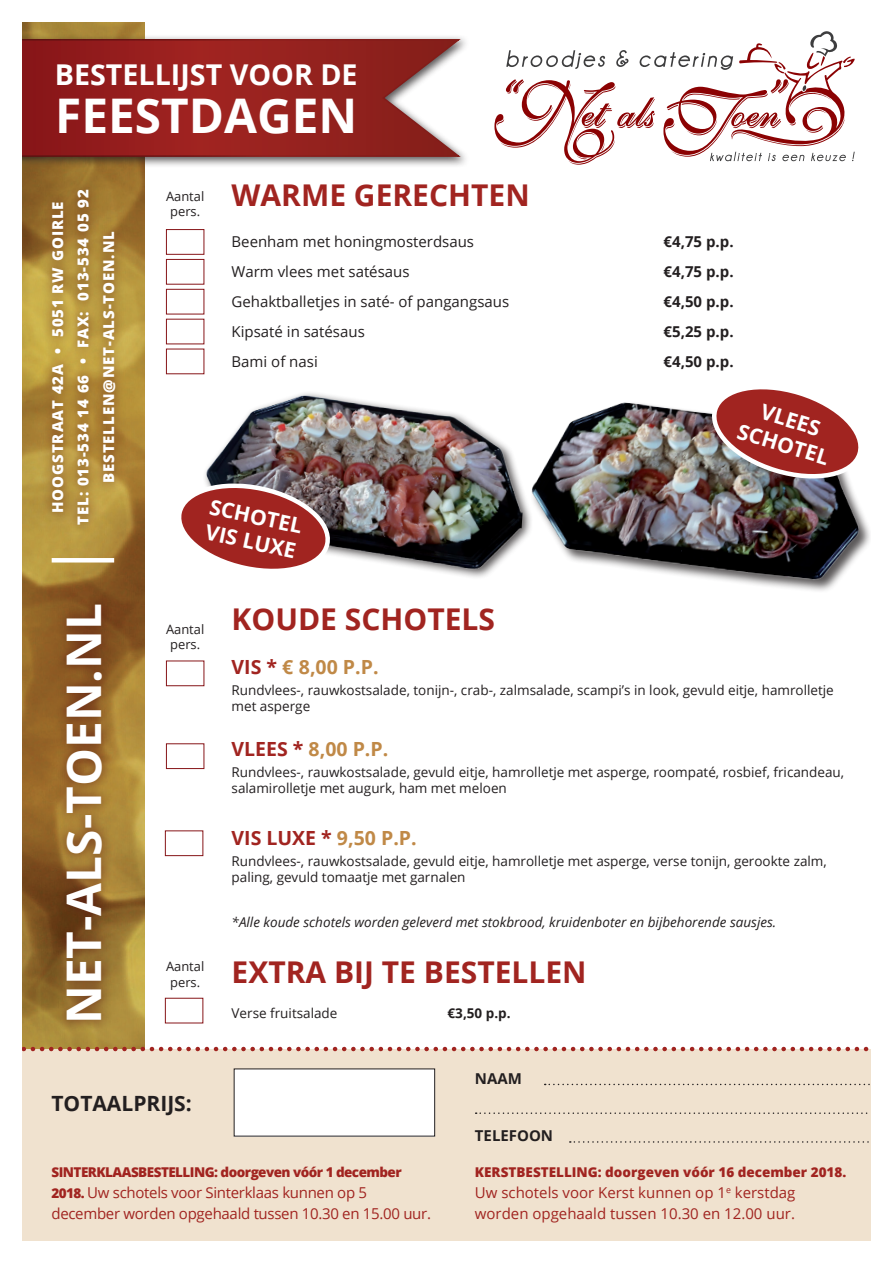
<style>
.page{position:relative;width:893px;height:1263px;background:#fff}
.page>*{position:absolute;margin:0;border:0;box-sizing:border-box;transform-origin:0 0}
.t1{font:700 47.7px "Open Sans";color:#fff}
.t2{font:700 30px "Open Sans";color:#a12420}
.t3{font:700 28.65px "Open Sans";color:#fff}
.t4{font:700 21.15px/25.3px "Open Sans";color:#fff}
.t5{font:700 21px "Open Sans";color:#231f20}
.t6{font:700 19.5px "Open Sans";color:#c08947}
.t7{font:700 19.5px "Open Sans";color:#a12420}
.t8{font:15px "Open Sans";color:#231f20}
.t9{font:15px/21px "Open Sans";letter-spacing:-.02em;color:#a12420}
.t10{font:800 15px/25.5px "Open Sans";letter-spacing:.06em;color:#fff;text-align:center}
.t11{font:15px/21px "Open Sans";color:#a12420}
.t12{font:700 15px "Open Sans";color:#231f20}
.t13{font:13.5px/16.2px "Open Sans";color:#231f20}
.t14{font:italic 13.5px "Open Sans";color:#231f20}
.t15{font:800 13.5px "Open Sans";letter-spacing:-.04em;color:#a12420}
.t16{font:800 13.5px "Open Sans";color:#a12420}
.t17{font:700 13.5px "Open Sans";color:#231f20}
.t18{font:12.9px/15.5px "Open Sans";color:#231f20;text-align:center}
.s1{color:#a12420}
.s2{color:#c08947}
.s3{font-weight:800;font-size:13.5px}
</style>
<div class="page">
<svg style="left:494px;top:31px;width:361px;height:134px"></svg>
<img style="left:22px;top:22px;width:123px;height:1025px">
<div style="left:0;top:34px;width:470px;height:134px;background:#231f20;opacity:.75"></div>
<svg style="left:21px;top:38px;width:442px;height:120px"></svg>
<div style="left:41px;top:179px;width:85px;height:356px;background:#591311;opacity:.75"></div>
<div style="left:55px;top:593px;width:58px;height:439px;background:#591311;opacity:.75"></div>
<div style="left:166px;top:229px;width:38px;height:26px;background:#fff;border:1px solid #861518"></div>
<div style="left:166px;top:661px;width:38px;height:25px;background:#fff;border:1px solid #861518"></div>
<div style="left:166px;top:743px;width:38px;height:26px;background:#fff;border:1px solid #861518"></div>
<div style="left:165px;top:830px;width:38px;height:26px;background:#fff;border:1px solid #861518"></div>
<div style="left:166px;top:259px;width:38px;height:26px;background:#fff;border:1px solid #861518"></div>
<div style="left:166px;top:289px;width:38px;height:25px;background:#fff;border:1px solid #861518"></div>
<img style="left:205px;top:393px;width:313px;height:184px">
<img style="left:518px;top:402px;width:352px;height:189px">
<hr style="left:52px;top:558px;width:62px;height:4px;background:#fff">
<svg style="left:181px;top:475px;width:156px;height:102px"></svg>
<svg style="left:703px;top:389px;width:167px;height:94px"></svg>
<div style="left:0;top:1049px;width:893px;height:214px;background:#f0e2cf"></div>
<div style="left:234px;top:1069px;width:201px;height:67px;background:#fff"></div>
<svg style="left:476px;top:1112px;width:396px;height:2px"></svg>
<svg style="left:545px;top:1084px;width:327px;height:1px"></svg>
<svg style="left:570px;top:1141px;width:302px;height:2px"></svg>
<svg style="left:21px;top:1047px;width:851px;height:4px"></svg>
<div style="left:0;top:1242px;width:893px;height:21px;background:#fff"></div>
<div style="left:0;top:0;width:21px;height:1263px;background:#fff"></div>
<div style="left:872px;top:0;width:21px;height:1263px;background:#fff"></div>
<h3 class="t3" style="left:55px;top:55px;width:304px">BESTELLIJST VOOR DE</h3>
<h1 class="t1" style="left:55px;top:82px;width:304px">FEESTDAGEN</h1>
<p class="t10" style="left:44px;top:525px;width:337px;rotate:-90deg">HOOGSTRAAT 42A • 5051 RW GOIRLE<br>TEL: 013-534 14 66 • FAX: 013-534 05 92<br>BESTELLEN@NET-ALS-TOEN.NL</p>
<h1 class="t1" style="left:50px;top:1024px;width:422px;rotate:-90deg">NET-ALS-TOEN.NL</h1>
<p class="t18" style="left:166px;top:188px;width:40px">Aantal pers.</p>
<h2 class="t2" style="left:232px;top:174px;width:300px">WARME GERECHTEN</h2>
<p class="t8" style="left:232px;top:231px;width:244px">Beenham met honingmosterdsaus</p>
<p class="t12" style="left:664px;top:231px;width:72px">€4,75 p.p.</p>
<p class="t8" style="left:232px;top:261px;width:180px">Warm vlees met satésaus</p>
<p class="t12" style="left:664px;top:261px;width:72px">€4,75 p.p.</p>
<p class="t8" style="left:232px;top:291px;width:279px">Gehaktballetjes in saté- of pangangsaus</p>
<p class="t12" style="left:664px;top:291px;width:72px">€4,50 p.p.</p>
<p class="t8" style="left:232px;top:321px;width:135px">Kipsaté in satésaus</p>
<p class="t12" style="left:664px;top:321px;width:72px">€5,25 p.p.</p>
<p class="t8" style="left:232px;top:351px;width:88px">Bami of nasi</p>
<p class="t12" style="left:664px;top:351px;width:72px">€4,50 p.p.</p>
<h3 class="t4" style="left:749px;top:393px;width:96px;text-align:center;rotate:17deg">VLEES<br>SCHOTEL</h3>
<h3 class="t4" style="left:213px;top:494px;width:96px;rotate:12deg">SCHOTEL<br>VIS LUXE</h3>
<p class="t18" style="left:166px;top:621px;width:40px">Aantal pers.</p>
<p class="t18" style="left:166px;top:958px;width:40px">Aantal pers.</p>
<h2 class="t2" style="left:232px;top:598px;width:265px">KOUDE SCHOTELS</h2>
<h3 class="t6" style="left:232px;top:653px;width:149px"><span class="s1">VIS *</span> € 8,00 P.P.</h3>
<p class="t13" style="left:232px;top:682px;width:604px">Rundvlees-, rauwkostsalade, tonijn-, crab-, zalmsalade, scampi’s in look, gevuld eitje, hamrolletje met asperge</p>
<h3 class="t6" style="left:232px;top:735px;width:158px"><span class="s1">VLEES *</span> 8,00 P.P.</h3>
<p class="t13" style="left:232px;top:763px;width:614px">Rundvlees-, rauwkostsalade, gevuld eitje, hamrolletje met asperge, roompaté, rosbief, fricandeau, salamirolletje met augurk, ham met meloen</p>
<h3 class="t7" style="left:232px;top:824px;width:187px">VIS LUXE * <span class="s2">9,50 P.P.</span></h3>
<p class="t13" style="left:232px;top:852px;width:597px">Rundvlees-, rauwkostsalade, gevuld eitje, hamrolletje met asperge, verse tonijn, gerookte zalm, paling, gevuld tomaatje met garnalen</p>
<p class="t14" style="left:232px;top:912px;width:546px">*Alle koude schotels worden geleverd met stokbrood, kruidenboter en bijbehorende sausjes.</p>
<h2 class="t2" style="left:232px;top:951px;width:357px">EXTRA BIJ TE BESTELLEN</h2>
<p class="t13" style="left:232px;top:1004px;width:107px">Verse fruitsalade</p>
<p class="t17" style="left:448px;top:1003px;width:65px">€3,50 p.p.</p>
<p class="t12" style="left:475px;top:1068px;width:49px">NAAM</p>
<h3 class="t5" style="left:51px;top:1088px;width:142px">TOTAALPRIJS:</h3>
<p class="t15" style="left:51px;top:1162px;width:352px">SINTERKLAASBESTELLING: doorgeven vóór 1 december</p>
<p class="t9" style="left:51px;top:1181px;width:381px"><span class="s3">2018.</span> Uw schotels voor Sinterklaas kunnen op 5 december worden opgehaald tussen 10.30 en 15.00 uur.</p>
<p class="t12" style="left:475px;top:1125px;width:80px">TELEFOON</p>
<p class="t16" style="left:475px;top:1162px;width:373px">KERSTBESTELLING: doorgeven vóór 16 december 2018.</p>
<p class="t11" style="left:475px;top:1181px;width:322px">Uw schotels voor Kerst kunnen op 1<sup>e</sup> kerstdag worden opgehaald tussen 10.30 en 12.00 uur.</p>
</div>
